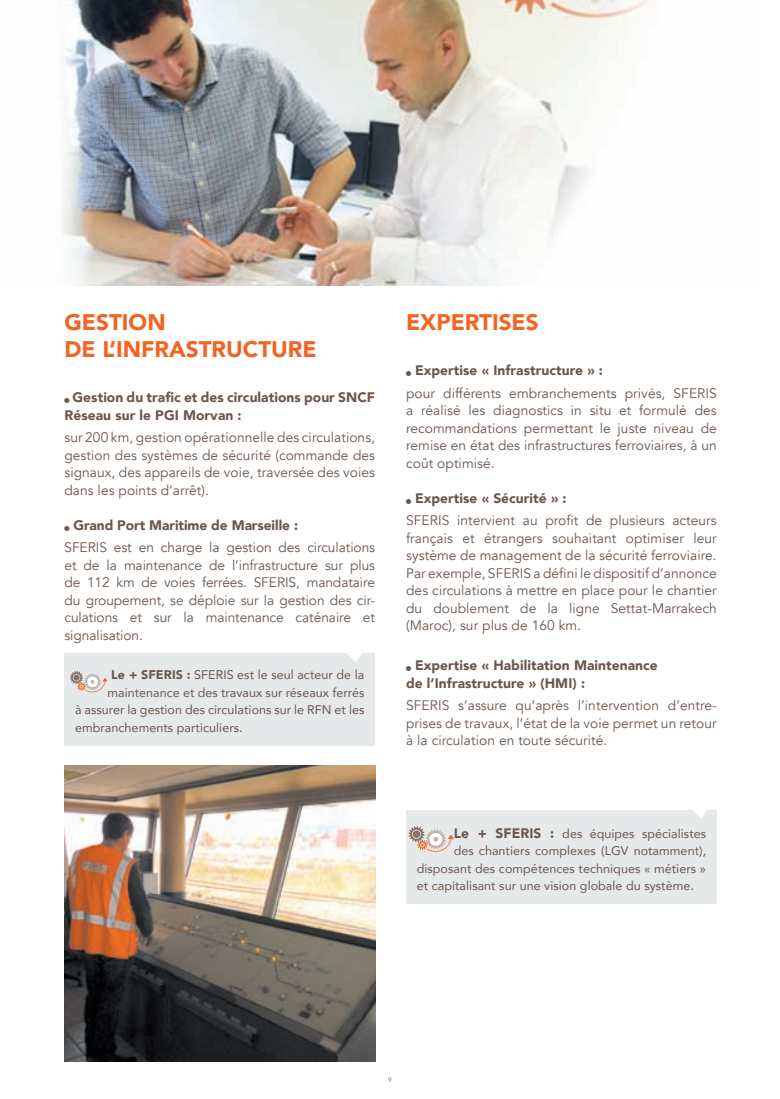
<style>
.page{position:relative;width:780px;height:1099px;background:#fff}
.page>*{position:absolute;margin:0;border:0;box-sizing:border-box;transform-origin:0 0}
.t1{font:900 22.5px/27px "Avenir";color:#f36421}
.t2{font:13.75px/17.5px "Avenir";letter-spacing:.005em;color:#6b564d;text-align:justify}
.t3{font:900 13.75px/17.5px "Avenir";letter-spacing:.005em;color:#6b564d}
.t4{font:12.5px "Avenir";letter-spacing:.005em;color:#6b564d}
.t5{font:6.25px "Avenir";color:#6b564d}
.s1{font-weight:900}
.s2{font-weight:900;font-size:13.75px}
</style>
<div class="page">
<img style="left:64px;top:766px;width:311px;height:295px">
<div style="left:406px;top:810px;width:310px;height:93px;background:#e6e9ea"></div>
<svg style="left:408px;top:826px;width:45px;height:25px"></svg>
<svg style="left:693px;top:810px;width:14px;height:9px"></svg>
<div style="left:64px;top:653px;width:311px;height:92px;background:#e6e9ea"></div>
<svg style="left:347px;top:653px;width:15px;height:9px"></svg>
<svg style="left:70px;top:671px;width:37px;height:21px"></svg>
<img style="left:62px;top:0;width:591px;height:285px">
<h1 class="t1" style="left:64px;top:308px;width:238px">GESTION<br>De l’infrastructure</h1>
<p class="t3" style="left:64px;top:388px;width:312px">■ Gestion du trafic et des circulations pour SNCF<br>Réseau sur le PGI Morvan :</p>
<p class="t2" style="left:64px;top:429px;width:312px">sur 200 km, gestion opérationnelle des circulations, gestion des systèmes de sécurité (commande des signaux, des appareils de voie, traversée des voies dans les points d’arrêt).</p>
<p class="t2" style="left:64px;top:514px;width:312px;line-height:22.5px">■ <span class="s1">Grand Port Maritime de Marseille :<br></span>SFERIS est en charge la gestion des circulations</p>
<p class="t2" style="left:64px;top:556px;width:312px">et de la maintenance de l’infrastructure sur plus de 112 km de voies ferrées. SFERIS, mandataire du groupement, se déploie sur la gestion des cir&shy;culations et sur la maintenance caténaire et signalisation.</p>
<p class="t4" style="left:111px;top:664px;width:255px"><span class="s1">Le + SFERIS :</span> SFERIS est le seul acteur de la</p>
<p class="t4" style="left:107px;top:682px;width:258px">maintenance et des travaux sur réseaux ferrés</p>
<p class="t4" style="left:75px;top:699px;width:291px">à assurer la gestion des circulations sur le RFN et les</p>
<p class="t4" style="left:75px;top:717px;width:169px">embranchements particuliers.</p>
<h1 class="t1" style="left:406px;top:308px;width:134px">EXPERTISES</h1>
<p class="t2" style="left:406px;top:359px;width:312px;line-height:22.5px">■ <span class="s1">Expertise « Infrastructure » :<br></span>pour différents embranchements privés, SFERIS</p>
<p class="t2" style="left:406px;top:402px;width:312px">a réalisé les diagnostics in situ et formulé des recommandations permettant le juste niveau de remise en état des infrastructures ferroviaires, à un coût optimisé.</p>
<p class="t2" style="left:406px;top:487px;width:312px;line-height:22.5px">■ <span class="s1">Expertise « Sécurité » :<br></span>SFERIS intervient au profit de plusieurs acteurs</p>
<p class="t2" style="left:406px;top:529px;width:312px">français et étrangers souhaitant optimiser leur système de management de la sécurité ferroviaire.<br>Par exemple, SFERIS a défini le dispositif d’annonce des circulations à mettre en place pour le chantier du doublement de la ligne Settat-Marrakech (Maroc), sur plus de 160 km.</p>
<p class="t3" style="left:406px;top:656px;width:253px">■ Expertise « Habilitation Maintenance de l’Infrastructure » (HMI) :</p>
<p class="t2" style="left:406px;top:697px;width:312px">SFERIS s’assure qu’après l’intervention d’entre&shy;prises de travaux, l’état de la voie permet un retour à la circulation en toute sécurité.</p>
<p class="t4" style="left:453px;top:823px;width:254px"><span class="s2">Le + SFERIS :</span> des équipes spécialistes</p>
<p class="t4" style="left:453px;top:840px;width:254px">des chantiers complexes (LGV notamment),</p>
<p class="t4" style="left:417px;top:858px;width:291px">disposant des compétences techniques « métiers »</p>
<p class="t4" style="left:417px;top:875px;width:279px">et capitalisant sur une vision globale du système.</p>
<p class="t5" style="left:388px;top:1075px;width:5px">9</p>
</div>
